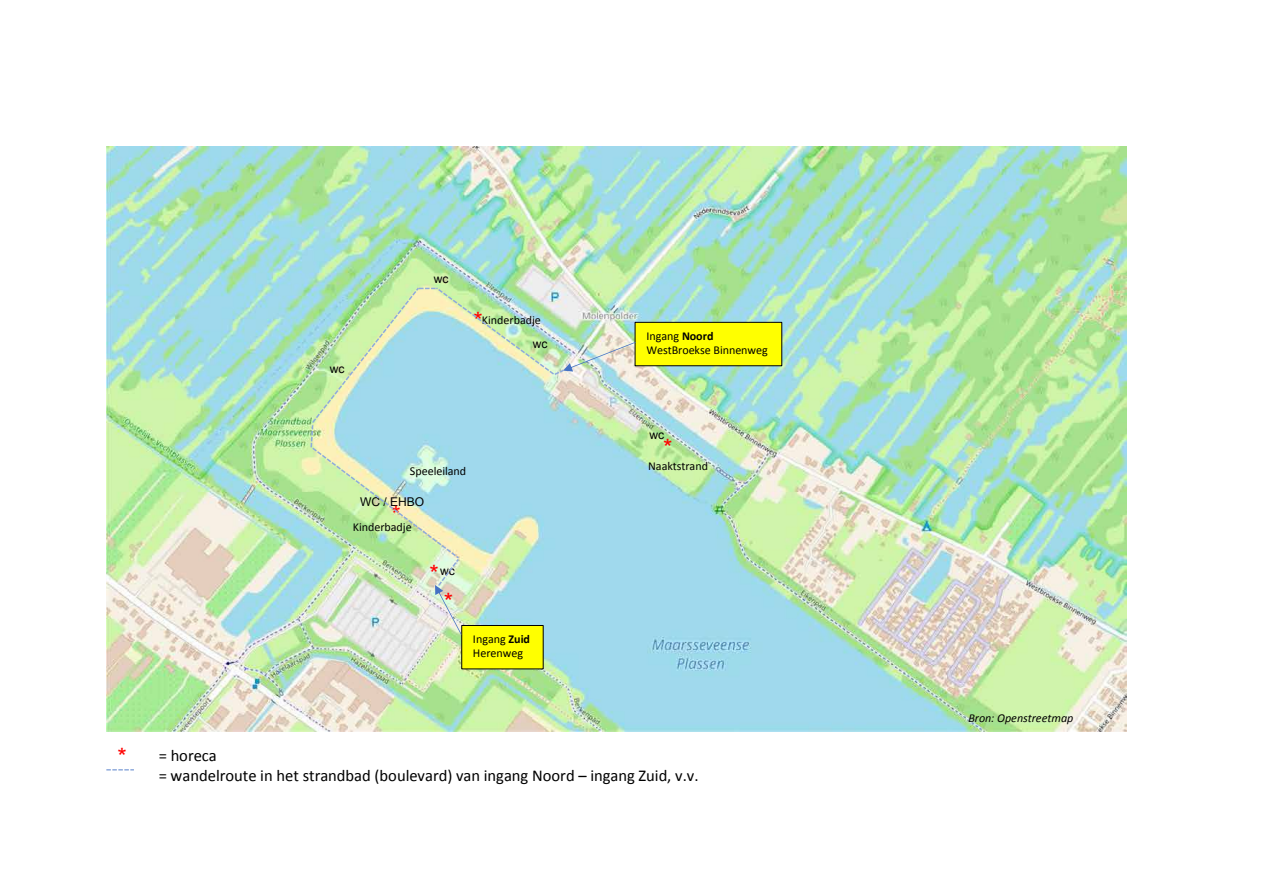
<style>
.page{position:relative;width:1263px;height:893px;background:#fff}
.page>*{position:absolute;margin:0;border:0;box-sizing:border-box;transform-origin:0 0}
.t1{font:24px "Arial";color:#f00}
.t2{font:16.5px/20.1px "Calibri";color:#000}
.t3{font:12px/14.7px "Calibri";letter-spacing:-.005em;color:#000}
.t4{font:italic 12px "Calibri";color:#000}
.t5{font:12px "Arial";letter-spacing:-.005em;color:#000}
.s1{font-weight:700}
</style>
<div class="page">
<img style="left:106px;top:146px;width:1021px;height:585px">
<div style="left:635px;top:322px;width:147px;height:44px;background:#ff0;border:1px solid #000"></div>
<div style="left:461px;top:625px;width:83px;height:44px;background:#ff0"></div>
<img style="left:310px;top:286px;width:326px;height:349px">
<svg style="left:106px;top:769px;width:28px;height:2px"></svg>
<p class="t5" style="left:330px;top:361px;width:16px">wc</p>
<p class="t5" style="left:434px;top:271px;width:16px">wc</p>
<h1 class="t1" style="left:473px;top:305px;width:11px">*</h1>
<p class="t3" style="left:482px;top:313px;width:60px">Kinderbadje</p>
<p class="t5" style="left:533px;top:336px;width:16px">wc</p>
<p class="t3" style="left:410px;top:463px;width:58px">Speeleiland</p>
<p class="t5" style="left:360px;top:494px;width:66px">WC / EHBO</p>
<h1 class="t1" style="left:391px;top:499px;width:11px">*</h1>
<p class="t3" style="left:353px;top:520px;width:60px">Kinderbadje</p>
<h1 class="t1" style="left:430px;top:558px;width:11px">*</h1>
<p class="t5" style="left:440px;top:563px;width:16px">wc</p>
<h1 class="t1" style="left:444px;top:586px;width:11px">*</h1>
<p class="t3" style="left:473px;top:631px;width:59px">Ingang <span class="s1">Zuid<br></span>Herenweg</p>
<p class="t3" style="left:646px;top:328px;width:123px">Ingang <span class="s1">Noord<br></span>WestBroekse Binnenweg</p>
<p class="t5" style="left:650px;top:427px;width:16px">wc</p>
<h1 class="t1" style="left:663px;top:432px;width:11px">*</h1>
<p class="t3" style="left:648px;top:458px;width:61px">Naaktstrand</p>
<h1 class="t1" style="left:118px;top:741px;width:11px">*</h1>
<h2 class="t2" style="left:159px;top:745px;width:541px">= horeca<br>= wandelroute in het strandbad (boulevard) van ingang Noord – ingang Zuid, v.v.</h2>
<p class="t4" style="left:968px;top:709px;width:106px">Bron: Openstreetmap</p>
</div>
